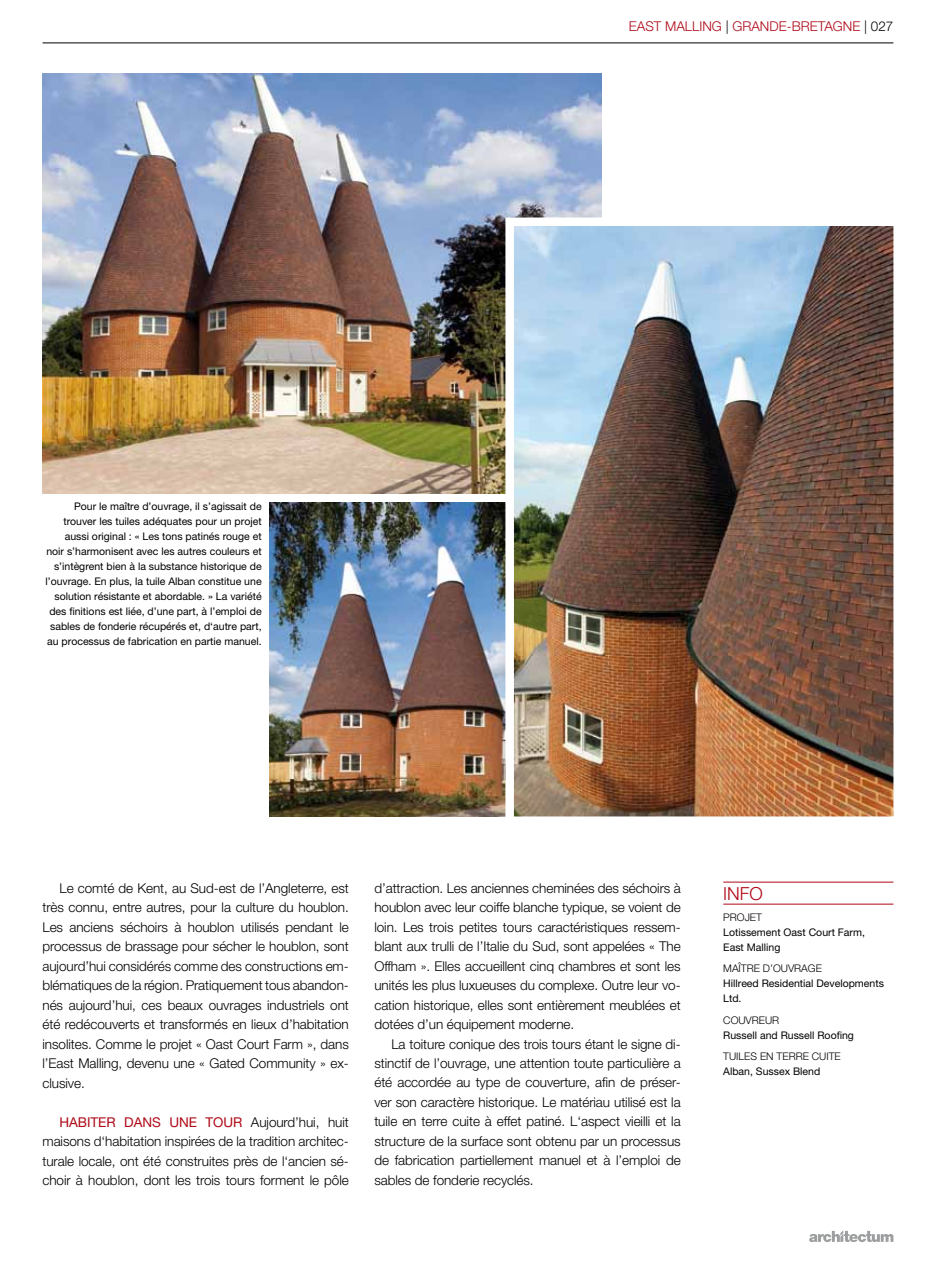
<style>
.page{position:relative;width:936px;height:1263px;background:#fff}
.page>*{position:absolute;margin:0;border:0;box-sizing:border-box;transform-origin:0 0}
.t1{font:300 18px "Helvetica Neue LT Pro";color:#af0917}
.t2{font:300 13.5px/19.5px "Helvetica Neue LT Pro";letter-spacing:-.005em;color:#000;text-align:justify}
.t3{font:300 13.5px "Helvetica Neue LT Pro";color:#af0917}
.t4{font:10.5px/15px "Helvetica Neue LT Pro";color:#000}
.t5{font:300 10.5px "Helvetica Neue LT Pro";color:#000}
.s1{color:#000}
.s2{font-weight:400;color:#af0917}
</style>
<div class="page">
<svg style="left:809px;top:1230px;width:84px;height:12px"></svg>
<hr style="left:43px;top:43px;width:850px;height:1px;background:#000">
<hr style="left:723px;top:882px;width:170px;height:1px;background:#af0917">
<hr style="left:723px;top:904px;width:170px;height:1px;background:#af0917">
<img style="left:43px;top:74px;width:558px;height:420px">
<img style="left:269px;top:502px;width:232px;height:315px">
<img style="left:501px;top:213px;width:393px;height:604px">
<p class="t3" style="left:628px;top:18px;width:266px">East Malling <span class="s1">|</span> Grande-Bretag ne <span class="s1">| 027</span></p>
<p class="t4" style="left:45px;top:499px;width:218px;text-align:right">Pour le maître d’ouvrage, il s’agissait de trouver les tuiles adéquates pour un projet aussi original : « Les tons patinés rouge et noir s’harmonisent avec les autres couleurs et s’intègrent bien à la substance historique de l’ouvrage. En plus, la tuile Alban constitue une solution résistante et abordable. » La variété des finitions est liée, d’une part, à l’emploi de sables de fonderie récupérés et, d‘autre part, au processus de fabrication en partie manuel.</p>
<p class="t2" style="left:43px;top:878px;width:308px;text-indent:17px">Le comté de Kent, au Sud-est de l’Angleterre, est très connu, entre autres, pour la culture du houblon.<br>Les anciens séchoirs à houblon utilisés pendant le processus de brassage pour sécher le houblon, sont aujourd’hui considérés comme des constructions em&shy;blématiques de la région. Pratiquement tous abandon&shy;nés aujourd’hui, ces beaux ouvrages industriels ont été redécouverts et transformés en lieux d’habitation insolites. Comme le projet « Oast Court Farm », dans l’East Malling, devenu une « Gated Community » ex&shy;clusive.</p>
<p class="t2" style="left:43px;top:1112px;width:308px;text-indent:17px"><span class="s2">Habiter dans une tour</span> Aujourd’hui, huit maisons d‘habitation inspirées de la tradition architec&shy;turale locale, ont été construites près de l‘ancien sé&shy;choir à houblon, dont les trois tours forment le pôle</p>
<p class="t2" style="left:374px;top:878px;width:308px">d’attraction. Les anciennes cheminées des séchoirs à houblon avec leur coiffe blanche typique, se voient de loin. Les trois petites tours caractéristiques ressem&shy;blant aux trulli de l’Italie du Sud, sont appelées « The Offham ». Elles accueillent cinq chambres et sont les unités les plus luxueuses du complexe. Outre leur vo&shy;cation historique, elles sont entièrement meublées et dotées d’un équipement moderne.</p>
<p class="t2" style="left:374px;top:1034px;width:308px;text-indent:17px">La toiture conique des trois tours étant le signe di&shy;stinctif de l’ouvrage, une attention toute particulière a été accordée au type de couverture, afin de préser&shy;ver son caractère historique. Le matériau utilisé est la tuile en terre cuite à effet patiné. L‘aspect vieilli et la structure de la surface sont obtenu par un processus de fabrication partiellement manuel et à l’emploi de sables de fonderie recyclés.</p>
<h1 class="t1" style="left:723px;top:882px;width:41px">Info</h1>
<p class="t5" style="left:723px;top:911px;width:40px">Projet</p>
<p class="t4" style="left:723px;top:924px;width:143px">Lotissement Oast Court Farm,<br>East Malling</p>
<p class="t5" style="left:723px;top:962px;width:93px">Maître d’ouvrage</p>
<p class="t4" style="left:723px;top:976px;width:162px">H illreed Residential Developments<br>Ltd.</p>
<p class="t5" style="left:723px;top:1013px;width:58px">Couvreur</p>
<p class="t4" style="left:723px;top:1027px;width:132px">Russell and Russell Roofing</p>
<p class="t5" style="left:723px;top:1050px;width:118px">Tuiles en terre cuite</p>
<p class="t4" style="left:723px;top:1064px;width:99px">Alban, Sussex Blend</p>
</div>
